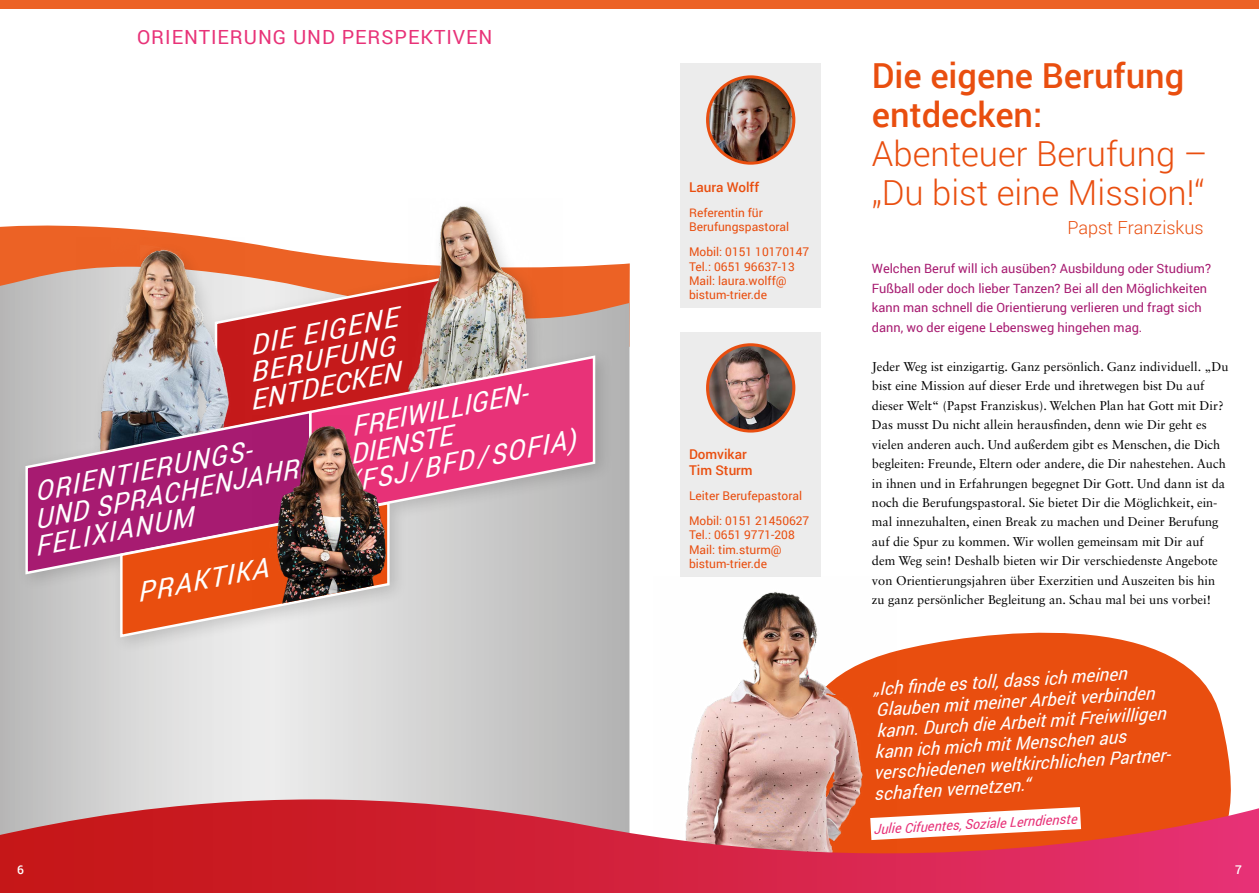
<style>
.page{position:relative;width:1259px;height:893px;background:#fff}
.page>*{position:absolute;margin:0;border:0;box-sizing:border-box;transform-origin:0 0}
.t1{font:300 34.5px/39px "Roboto";color:#e94e0f}
.t2{font:500 34.5px/39px "Roboto";color:#e94e0f}
.t3{font:italic 27px/27px "Roboto";color:#fff}
.t4{font:italic 27px/27px "Roboto";color:#fff;text-align:center;scale:1.04 1}
.t5{font:19.5px "Roboto";letter-spacing:.05em;color:#e83278}
.t6{font:italic 18px "Roboto";color:#fff}
.t7{font:300 18px "Roboto";color:#e94e0f}
.t8{font:italic 13.5px "Roboto";color:#e83278}
.t9{font:500 13.5px/16.2px "Roboto";color:#e94e0f}
.t10{font:12.75px/19.5px "Sabon LT Std";color:#000}
.t11{font:12.75px/19.5px "Roboto";color:#a71b71}
.t12{font:12px/14.4px "Roboto";color:#e94e0f}
.t13{font:500 12px "Roboto";color:#fff}
</style>
<div class="page">
<div style="left:0;top:0;width:1259px;height:9px;background:#ec6225"></div>
<svg style="left:896px;top:632px;width:335px;height:167px;background:#eb5f26"></svg>
<svg style="left:0;top:267px;width:629px;height:532px;background:#cfcecd"></svg>
<div style="left:680px;top:64px;width:141px;height:244px;background:#ececec"></div>
<img style="left:707px;top:77px;width:87px;height:86px;border-radius:43px">
<div style="left:706px;top:75px;width:89px;height:90px;border:3px solid #e94e0f;border-radius:50%"></div>
<div style="left:680px;top:332px;width:141px;height:245px;background:#ececec"></div>
<img style="left:707px;top:345px;width:87px;height:86px;border-radius:43px">
<div style="left:706px;top:343px;width:89px;height:90px;border:3px solid #e94e0f;border-radius:50%"></div>
<div style="left:16px;top:197px;width:598px;height:458px;background:#000;opacity:.15"></div>
<svg style="left:244px;top:276px;width:165px;height:133px;background:#cf423c"></svg>
<img style="left:76px;top:238px;width:168px;height:171px">
<img style="left:409px;top:198px;width:153px;height:156px">
<svg style="left:24px;top:409px;width:284px;height:167px;background:#a74c83"></svg>
<svg style="left:308px;top:354px;width:288px;height:167px;background:#d75c81"></svg>
<svg style="left:119px;top:500px;width:272px;height:139px;background:#d77068"></svg>
<img style="left:251px;top:415px;width:149px;height:194px">
<img style="left:688px;top:592px;width:208px;height:207px">
<svg style="left:0;top:799px;width:1259px;height:94px;background:#d43e4c"></svg>
<svg style="left:870px;top:807px;width:211px;height:33px"></svg>
<h3 class="t5" style="left:137px;top:23px;width:357px">ORIENTIERUNG UND PERSPEKTIVEN</h3>
<h2 class="t4" style="left:237px;top:333px;width:156px;rotate:-11deg">DIE EIGENE<br>BERUFUNG<br>ENTDECKEN</h2>
<h2 class="t3" style="left:337px;top:415px;width:231px;text-indent:12px;rotate:-11deg">FREIWILLIGEN-<br>DIENSTE (FSJ/BFD/SOFIA)</h2>
<h2 class="t3" style="left:22px;top:479px;width:274px;text-indent:10px;rotate:-11deg">ORIENTIERUNGS-<br>UND SPRACHENJAHR<br>FELIXIANUM</h2>
<h2 class="t4" style="left:134px;top:578px;width:130px;rotate:-11deg">PRAKTIKA</h2>
<p class="t9" style="left:689px;top:178px;width:72px">Laura Wolff</p>
<p class="t12" style="left:689px;top:205px;width:102px">Referentin für<br>Berufungspastoral</p>
<p class="t12" style="left:689px;top:244px;width:122px">Mobil: 0151 10170147<br>Tel.: 0651 96637-13<br>Mail: laura.wolff@ bistum-trier.de</p>
<p class="t9" style="left:689px;top:445px;width:65px">Domvikar<br>Tim Sturm</p>
<p class="t12" style="left:689px;top:483px;width:122px;line-height:25px">Leiter Berufepastoral<br>Mobil: 0151 21450627</p>
<p class="t12" style="left:689px;top:527px;width:107px">Tel.: 0651 9771-208<br>Mail: tim.sturm@ bistum-trier.de</p>
<h1 class="t2" style="left:872px;top:55px;width:314px">Die eigene Berufung entdecken:</h1>
<h1 class="t1" style="left:872px;top:133px;width:337px">Abenteuer Berufung – „Du bist eine Mission!“</h1>
<h3 class="t7" style="left:1067px;top:215px;width:138px">Papst Franziskus</h3>
<p class="t11" style="left:872px;top:258px;width:341px">Welchen Beruf will ich ausüben? Ausbildung oder Studium?<br>Fußball oder doch lieber Tanzen? Bei all den Möglichkeiten kann man schnell die Orientierung verlieren und fragt sich dann, wo der eigene Lebensweg hingehen mag.</p>
<p class="t10" style="left:872px;top:356px;width:358px">Jeder Weg ist einzigartig. Ganz persönlich. Ganz individuell. „Du bist eine Mission auf dieser Erde und ihretwegen bist Du auf dieser Welt“ (Papst Franziskus). Welchen Plan hat Gott mit Dir?<br>Das musst Du nicht allein herausfinden, denn wie Dir geht es vielen anderen auch. Und außerdem gibt es Menschen, die Dich begleiten: Freunde, Eltern oder andere, die Dir nahestehen. Auch in ihnen und in Erfahrungen begegnet Dir Gott. Und dann ist da noch die Berufungspastoral. Sie bietet Dir die Möglichkeit, ein&shy;mal innezuhalten, einen Break zu machen und Deiner Berufung auf die Spur zu kommen. Wir wollen gemeinsam mit Dir auf dem Weg sein! Deshalb bieten wir Dir verschiedenste Angebote von Orientierungsjahren über Exerzitien und Auszeiten bis hin zu ganz persönlicher Begleitung an. Schau mal bei uns vorbei!</p>
<h3 class="t6" style="left:872px;top:677px;width:256px;rotate:-4deg">„Ich fi nde es toll, dass ich meinen</h3>
<h3 class="t6" style="left:875px;top:698px;width:281px;rotate:-4deg">Glauben mit meiner Arbeit verbinden</h3>
<h3 class="t6" style="left:876px;top:719px;width:291px;rotate:-4deg">kann. Durch die Arbeit mit Freiwilligen</h3>
<h3 class="t6" style="left:874px;top:740px;width:253px;rotate:-4deg">kann ich mich mit Menschen aus</h3>
<h3 class="t6" style="left:873px;top:762px;width:303px;rotate:-4deg">verschiedenen weltkirchlichen Partner-</h3>
<h3 class="t6" style="left:873px;top:782px;width:158px;rotate:-4deg">schaften vernetzen.“</h3>
<p class="t8" style="left:873px;top:820px;width:205px;rotate:-3deg">Julie Cifuentes, Soziale Lerndienste</p>
<p class="t13" style="left:17px;top:861px;width:8px">6</p>
<p class="t13" style="left:1235px;top:861px;width:8px">7</p>
</div>
